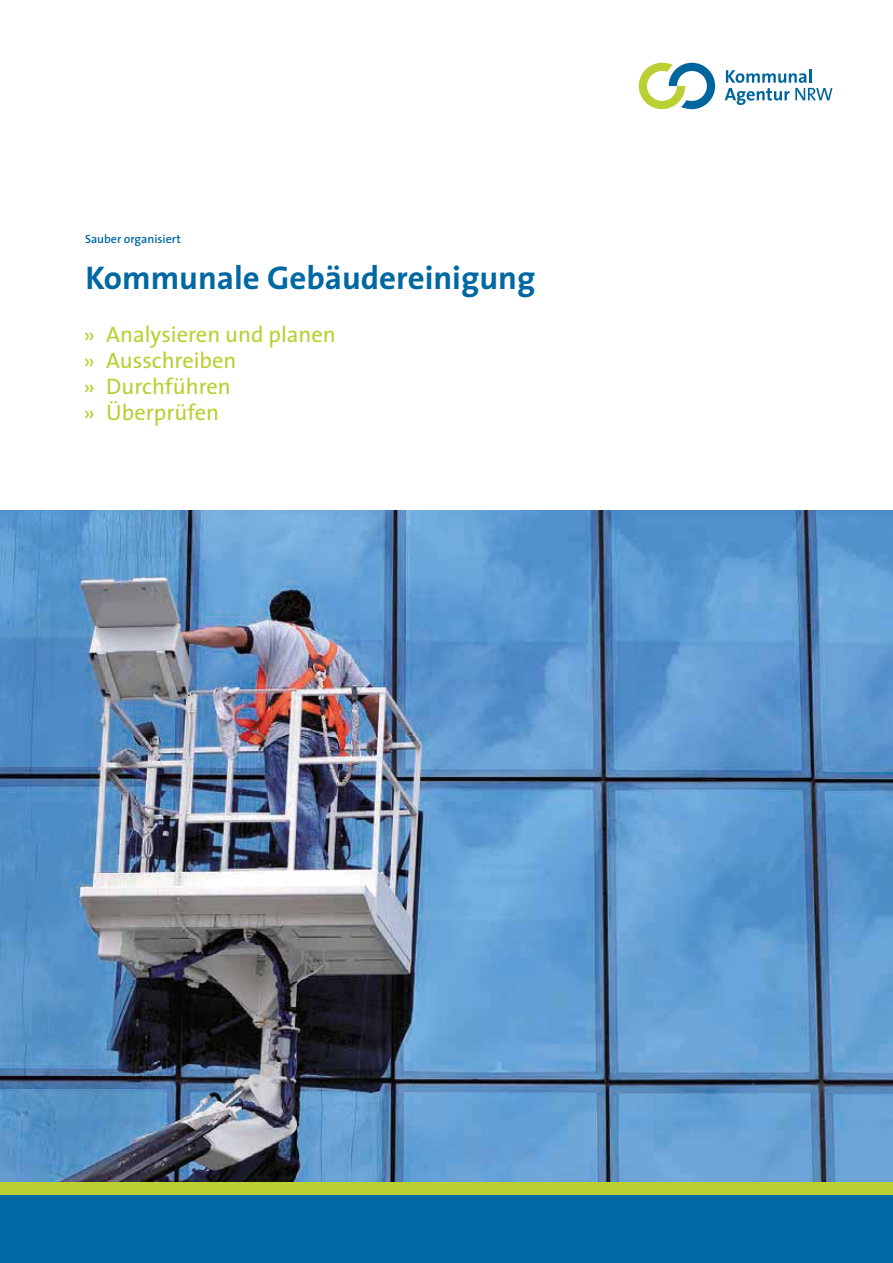
<style>
.page{position:relative;width:893px;height:1263px;background:#fff}
.page>*{position:absolute;margin:0;border:0;box-sizing:border-box;transform-origin:0 0}
.t1{font:700 33px "The Sans";color:#0068a2}
.t2{font:22.5px/25.8px "The Sans";color:#bacf32}
.t3{font:600 12px "The Sans";color:#0068a2}
</style>
<div class="page">
<img style="left:0;top:510px;width:893px;height:672px">
<svg style="left:724px;top:69px;width:108px;height:36px"></svg>
<svg style="left:639px;top:63px;width:76px;height:46px"></svg>
<div style="left:0;top:1195px;width:893px;height:68px;background:#0068a2"></div>
<div style="left:0;top:1182px;width:893px;height:13px;background:#bacf32"></div>
<p class="t3" style="left:85px;top:234px;width:97px">Sauber organisiert</p>
<h1 class="t1" style="left:85px;top:263px;width:451px">Kommunale Gebäudereinigung</h1>
<p class="t2" style="left:83px;top:322px;width:254px">» Analysieren und planen » Ausschreiben<br>» Durchführen<br>» Überprüfen</p>
</div>
